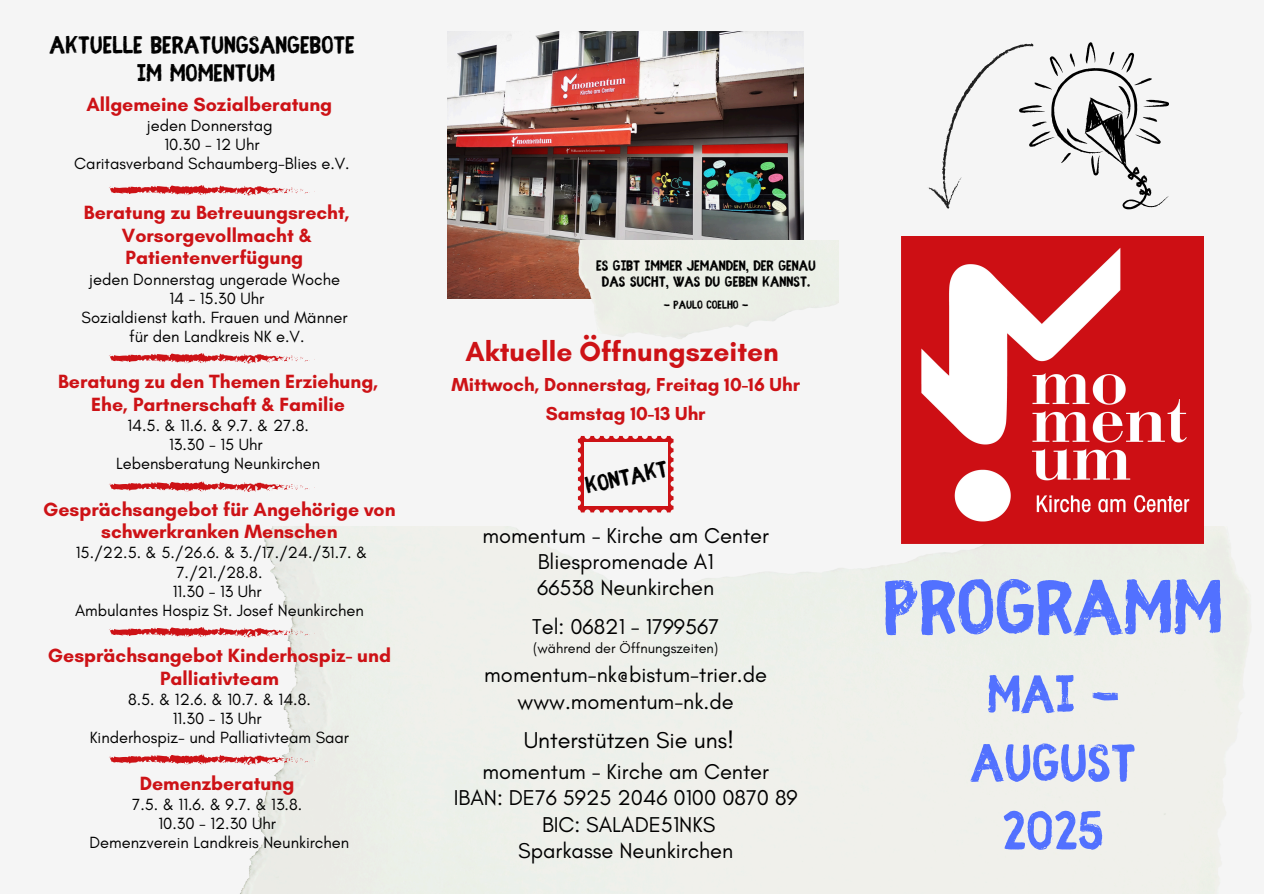
<style>
.page{position:relative;width:1264px;height:894px;background:#fff}
.page>*{position:absolute;margin:0;border:0;box-sizing:border-box;transform-origin:0 0}
.t1{font:700 84.9px "Fibre Vintage Full";color:#5271ff}
.t2{font:700 57.9px/68.7px "Fibre Vintage Full";color:#5271ff}
.t3{font:700 56.4px "Fibre Vintage Full";color:#5271ff}
.t4{font:700 28.05px "Glacial Indifference";color:#cd1216}
.t5{font:700 27px/28.2px "Fibre Vintage Full";color:#000;text-align:center}
.t6{font:700 25.5px "Fibre Vintage Full";color:#000}
.t7{font:23.4px "Glacial Indifference";color:#000}
.t8{font:21.9px/26.2px "Glacial Indifference";color:#000;text-align:center}
.t9{font:700 19.5px/22.5px "Glacial Indifference";color:#cd1216;text-align:center}
.t10{font:700 19.05px "Glacial Indifference";color:#cd1216}
.t11{font:16.5px/19.2px "Glacial Indifference";color:#000;text-align:center}
.t12{font:700 16.05px/16.4px "Fibre Vintage Full";color:#000;text-align:center}
.t13{font:14.4px "Glacial Indifference";color:#000}
.t14{font:700 12.75px "Fibre Vintage Full";color:#000}
</style>
<div class="page">
<div style="left:0;top:0;width:1263px;height:893px;background:#f5f5f5"></div>
<img style="left:240px;top:526px;width:1010px;height:367px">
<svg style="left:928px;top:42px;width:240px;height:167px"></svg>
<img style="left:901px;top:236px;width:302px;height:307px">
<img style="left:448px;top:32px;width:355px;height:267px">
<svg style="left:578px;top:436px;width:95px;height:76px"></svg>
<div style="left:584px;top:442px;width:83px;height:64px;background:#f5f5f5"></div>
<svg style="left:109px;top:754px;width:206px;height:10px"></svg>
<svg style="left:109px;top:627px;width:206px;height:10px"></svg>
<svg style="left:109px;top:353px;width:206px;height:10px"></svg>
<svg style="left:109px;top:481px;width:206px;height:10px"></svg>
<svg style="left:109px;top:185px;width:206px;height:10px"></svg>
<img style="left:578px;top:240px;width:260px;height:99px">
<p class="t5" style="left:50px;top:33px;width:306px">AKTUELLE BERATUNGSANGEBOTE<br>IM MOMENTUM</p>
<p class="t9" style="left:86px;top:93px;width:247px">Allgemeine Sozialberatung</p>
<p class="t11" style="left:147px;top:116px;width:127px">jeden Donnerstag</p>
<p class="t11" style="left:164px;top:135px;width:97px">10.30 - 12 Uhr</p>
<h6 class="t11" style="left:74px;top:154px;width:277px">Caritasverband Schaumberg-Blies e.V.</h6>
<p class="t9" style="left:84px;top:201px;width:267px">Beratung zu Betreuungsrecht,<br>Vorsorgevollmacht &amp;<br>Patientenverfügung</p>
<p class="t11" style="left:82px;top:269px;width:267px">jeden Donnerstag ungerade Woche<br>14 - 15.30 Uhr<br>Sozialdienst kath. Frauen und Männer für den Landkreis NK e.V.</p>
<p class="t9" style="left:58px;top:370px;width:321px">Beratung zu den Themen Erziehung,<br>Ehe, Partnerschaft &amp; Familie</p>
<p class="t11" style="left:116px;top:415px;width:206px">14.5. &amp; 11.6. &amp; 9.7. &amp; 27.8.<br>13.30 - 15 Uhr<br>Lebensberatung Neunkirchen</p>
<p class="t9" style="left:43px;top:497px;width:354px">Gesprächsangebot für Angehörige von schwerkranken Menschen</p>
<p class="t11" style="left:75px;top:543px;width:294px">15./22.5. &amp; 5./26.6. &amp; 3./17./24./31.7. &amp;<br>7./21./28.8.<br>11.30 - 13 Uhr<br>Ambulantes Hospiz St. Josef Neunkirchen</p>
<h3 class="t9" style="left:48px;top:644px;width:344px">Gesprächsangebot Kinderhospiz- und<br>Palliativteam</h3>
<h3 class="t11" style="left:90px;top:689px;width:261px">8.5. &amp; 12.6. &amp; 10.7. &amp; 14.8.<br>11.30 - 13 Uhr<br>Kinderhospiz- und Palliativteam Saar</h3>
<h5 class="t9" style="left:140px;top:771px;width:156px">Demenzberatung</h5>
<h5 class="t11" style="left:132px;top:794px;width:171px">7.5. &amp; 11.6. &amp; 9.7. &amp; 13.8.</h5>
<p class="t11" style="left:158px;top:813px;width:119px">10.30 - 12.30 Uhr</p>
<h6 class="t11" style="left:90px;top:832px;width:261px">Demenzverein Landkreis Neunkirchen</h6>
<p class="t12" style="left:596px;top:258px;width:221px">ES GIBT IMMER JEMANDEN, DER GENAU<br>DAS SUCHT, WAS DU GEBEN KANNST.</p>
<h2 class="t14" style="left:663px;top:299px;width:86px">- PAULO COELHO -</h2>
<p class="t4" style="left:465px;top:334px;width:315px">Aktuelle Öffnungszeiten</p>
<h6 class="t10" style="left:451px;top:372px;width:350px">Mittwoch, Donnerstag, Freitag 10-16 Uhr</h6>
<h4 class="t10" style="left:546px;top:401px;width:161px">Samstag 10-13 Uhr</h4>
<p class="t6" style="left:583px;top:475px;width:85px;rotate:-12deg">KONTAKT</p>
<p class="t8" style="left:482px;top:522px;width:288px">momentum - Kirche am Center<br>Bliespromenade A1<br>66538 Neunkirchen</p>
<p class="t8" style="left:532px;top:612px;width:188px">Tel: 06821 - 1799567</p>
<p class="t13" style="left:533px;top:639px;width:187px">(während der Öffnungszeiten)</p>
<h3 class="t8" style="left:484px;top:661px;width:284px">momentum-nk@bistum-trier.de www.momentum-nk.de</h3>
<p class="t7" style="left:523px;top:725px;width:212px">Unterstützen Sie uns!</p>
<p class="t8" style="left:454px;top:758px;width:345px">momentum - Kirche am Center<br>IBAN: DE76 5925 2046 0100 0870 89</p>
<p class="t8" style="left:518px;top:810px;width:217px">BIC: SALADE51NKS<br>Sparkasse Neunkirchen</p>
<p class="t1" style="left:883px;top:572px;width:341px">PROGRAMM</p>
<p class="t2" style="left:970px;top:664px;width:167px">MAI -<br>AUGUST</p>
<p class="t3" style="left:1002px;top:807px;width:102px">2025</p>
</div>
